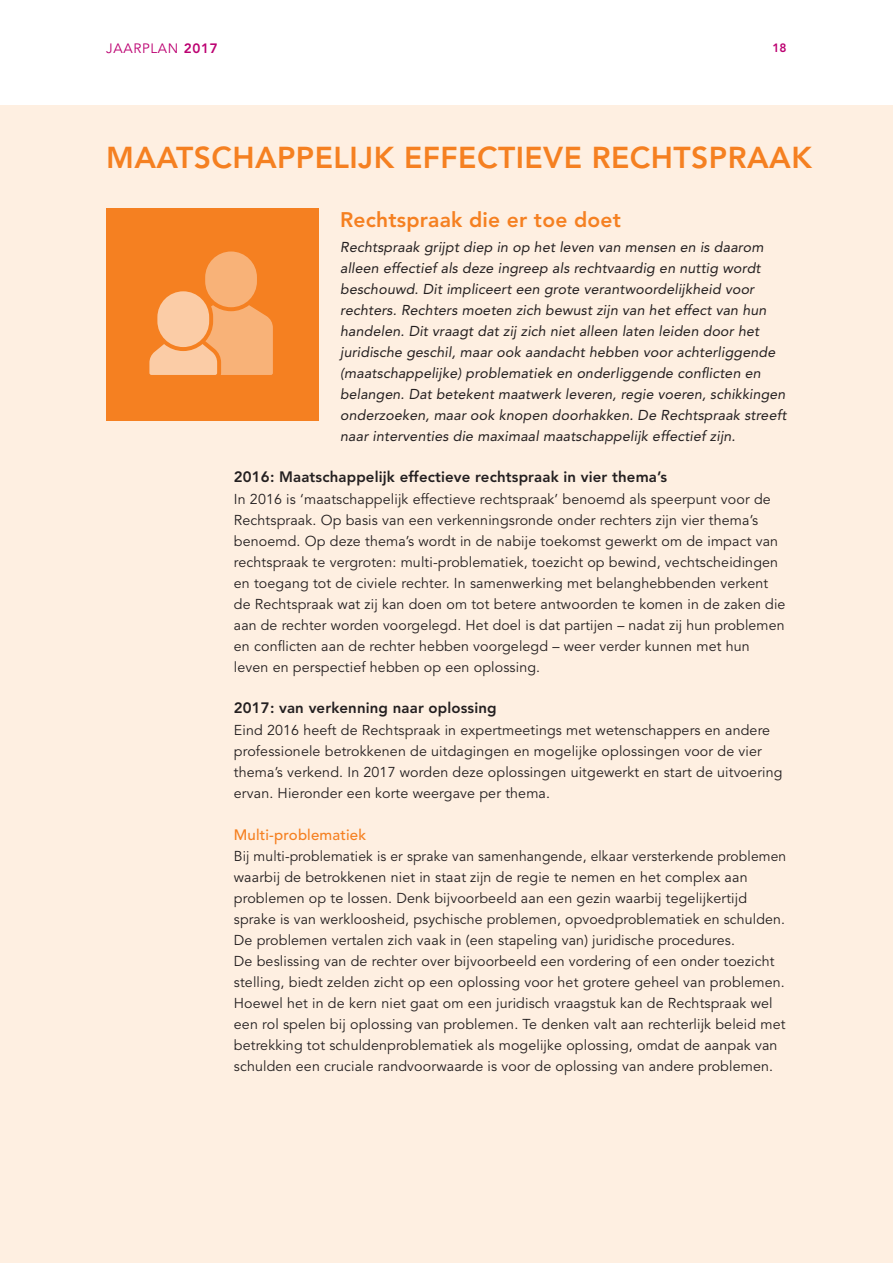
<style>
.page{position:relative;width:893px;height:1263px;background:#fff}
.page>*{position:absolute;margin:0;border:0;box-sizing:border-box;transform-origin:0 0}
.citaten_subkop{font:800 30px "Avenir";letter-spacing:.015em;color:#f58021}
.kop_B{font:800 21px "Avenir";letter-spacing:.01em;color:#f58021}
.kop_E{font:800 15px "Avenir";letter-spacing:.01em;color:#231f20}
.kop_D{font:500 15px "Avenir";letter-spacing:.01em;color:#f58021}
.looptekst{font:14.25px/21px "Avenir";letter-spacing:.01em;color:#231f20}
.kadertekst{font:italic 14.25px/21px "Avenir";letter-spacing:.01em;color:#231f20}
.t1{font:13.5px "Avenir";letter-spacing:.05em;color:#bc0171}
.t2{font:800 12px "Avenir";color:#bc0171}
.s1{font-weight:800}
</style>
<div class="page">
<div style="left:0;top:105px;width:893px;height:1158px;background:#feefe1"></div>
<div style="left:106px;top:208px;width:213px;height:213px;background:#f58021"></div>
<div style="left:205px;top:251px;width:52px;height:56px;background:#f8b278;border-radius:26px"></div>
<svg style="left:157px;top:291px;width:52px;height:56px"></svg>
<svg style="left:149px;top:305px;width:124px;height:70px;background:#f8b47d"></svg>
<p class="t1" style="left:106px;top:40px;width:113px">JAARPLAN <span class="s1">2017</span></p>
<p class="t2" style="left:772px;top:40px;width:16px">18</p>
<p class="citaten_subkop" style="left:106px;top:140px;width:707px">MAATSCHAPPELIJK EFFECTIEVE RECHTSPRAAK</p>
<p class="kop_B" style="left:340px;top:207px;width:282px">Rechtspraak die er toe doet</p>
<p class="kadertekst" style="left:340px;top:237px;width:448px">Rechtspraak grijpt diep in op het leven van mensen en is daarom alleen effectief als deze ingreep als rechtvaardig en nuttig wordt beschouwd. Dit impliceert een grote verantwoordelijkheid voor rechters. Rechters moeten zich bewust zijn van het effect van hun handelen. Dit vraagt dat zij zich niet alleen laten leiden door het juridische geschil, maar ook aandacht hebben voor achterliggende (maatschappelijke) problematiek en onderliggende conflicten en belangen. Dat betekent maatwerk leveren, regie voeren, schikkingen onderzoeken, maar ook knopen doorhakken. De Rechtspraak streeft naar interventies die maximaal maatschappelijk effectief zijn.</p>
<p class="kop_E" style="left:234px;top:467px;width:435px">2016: Maatschappelijk effectieve rechtspraak in vier thema’s</p>
<p class="looptekst" style="left:234px;top:489px;width:553px">In 2016 is ‘maatschappelijk effectieve rechtspraak’ benoemd als speerpunt voor de Rechtspraak. Op basis van een verkenningsronde onder rechters zijn vier thema’s benoemd. Op deze thema’s wordt in de nabije toekomst gewerkt om de impact van rechtspraak te vergroten: multi-problematiek, toezicht op bewind, vechtscheidingen en toegang tot de civiele rechter. In samenwerking met belanghebbenden verkent de Rechtspraak wat zij kan doen om tot betere antwoorden te komen in de zaken die aan de rechter worden voorgelegd. Het doel is dat partijen – nadat zij hun problemen en conflicten aan de rechter hebben voorgelegd – weer verder kunnen met hun leven en perspectief hebben op een oplossing.</p>
<p class="kop_E" style="left:234px;top:698px;width:264px">2017: van verkenning naar oplossing</p>
<p class="looptekst" style="left:234px;top:720px;width:550px">Eind 2016 heeft de Rechtspraak in expertmeetings met wetenschappers en andere professionele betrokkenen de uitdagingen en mogelijke oplossingen voor de vier thema’s verkend. In 2017 worden deze oplossingen uitgewerkt en start de uitvoering ervan. Hieronder een korte weergave per thema.</p>
<p class="kop_D" style="left:234px;top:826px;width:134px">Multi-problematiek</p>
<p class="looptekst" style="left:234px;top:846px;width:554px">Bij multi-problematiek is er sprake van samenhangende, elkaar versterkende problemen waarbij de betrokkenen niet in staat zijn de regie te nemen en het complex aan problemen op te lossen. Denk bijvoorbeeld aan een gezin waarbij tegelijkertijd sprake is van werkloosheid, psychische problemen, opvoedproblematiek en schulden.<br>De problemen vertalen zich vaak in (een stapeling van) juridische procedures.<br>De beslissing van de rechter over bijvoorbeeld een vordering of een onder toezicht stelling, biedt zelden zicht op een oplossing voor het grotere geheel van problemen.<br>Hoewel het in de kern niet gaat om een juridisch vraagstuk kan de Rechtspraak wel een rol spelen bij oplossing van problemen. Te denken valt aan rechterlijk beleid met betrekking tot schuldenproblematiek als mogelijke oplossing, omdat de aanpak van schulden een cruciale randvoorwaarde is voor de oplossing van andere problemen.</p>
</div>
